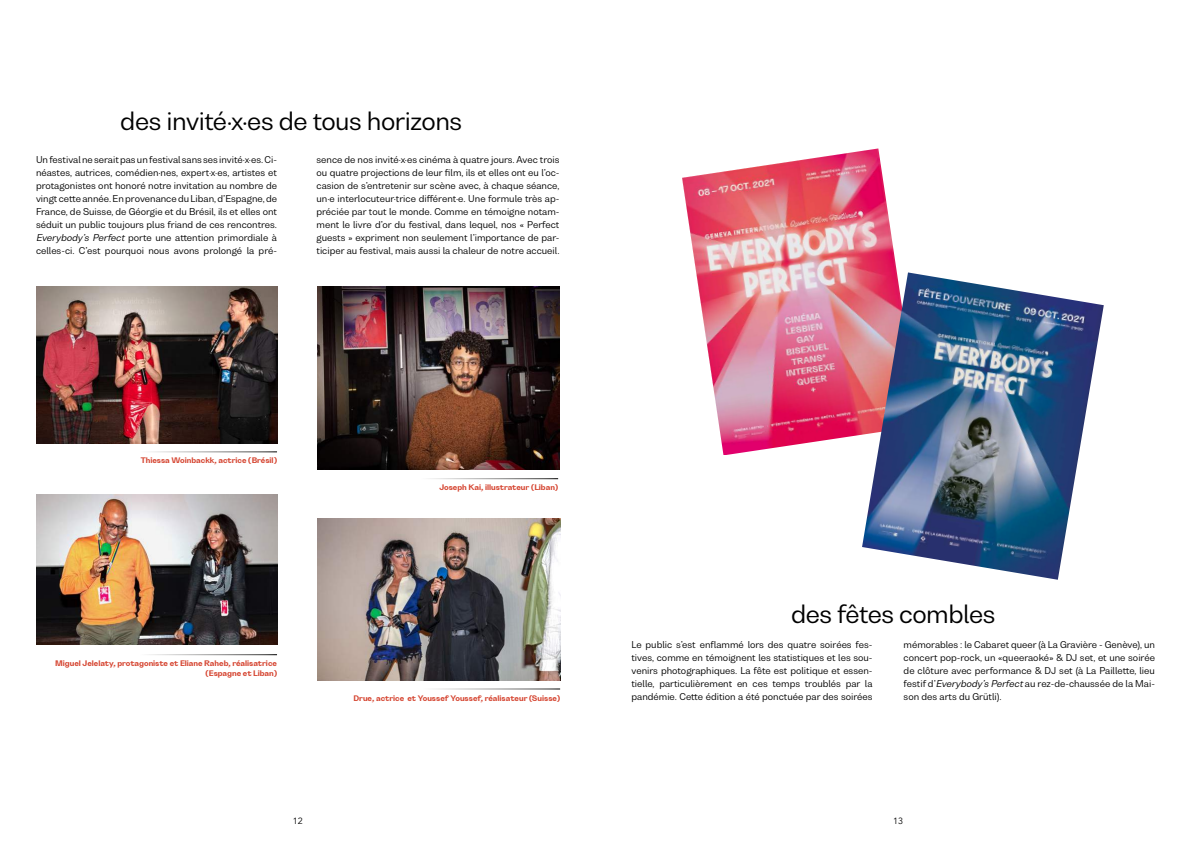
<style>
.page{position:relative;width:1191px;height:842px;background:#fff}
.page>*{position:absolute;margin:0;border:0;box-sizing:border-box;transform-origin:0 0}
.t1{font:24px "Bw Nista Grotesk";letter-spacing:-.02em;color:#000}
.t2{font:9px/13px "Bw Nista Grotesk";color:#000;text-align:justify}
.t3{font:9px "Avenir";color:#000}
.t4{font:700 8px/9.6px "Grotta";color:#d54430;text-align:right}
.s1{font-style:italic}
</style>
<div class="page">
<img style="left:36px;top:494px;width:241px;height:151px">
<img style="left:317px;top:286px;width:242px;height:183px">
<img style="left:36px;top:286px;width:241px;height:157px">
<img style="left:317px;top:519px;width:243px;height:162px">
<img style="left:682px;top:148px;width:215px;height:307px">
<img style="left:862px;top:272px;width:241px;height:308px">
<h1 class="t1" style="left:120px;top:105px;width:343px">des invité·x·es de tous horizons</h1>
<p class="t2" style="left:36px;top:153px;width:242px">Un festival ne serait pas un festival sans ses invité·x·es. Ci&shy;néastes, autrices, comédien·nes, expert·x·es, artistes et protagonistes ont honoré notre invitation au nombre de vingt cette année. En provenance du Liban, d’Espagne, de France, de Suisse, de Géorgie et du Brésil, ils et elles ont séduit un public toujours plus friand de ces rencontres.<br><span class="s1">Everybody’s Perfect</span> porte une attention primordiale à celles-ci. C’est pourquoi nous avons prolongé la pré-</p>
<p class="t2" style="left:316px;top:153px;width:244px">sence de nos invité·x·es cinéma à quatre jours. Avec trois ou quatre projections de leur film, ils et elles ont eu l’oc&shy;casion de s’entretenir sur scène avec, à chaque séance, un·e interlocuteur·trice différent·e. Une formule très ap&shy;préciée par tout le monde. Comme en témoigne notam&shy;ment le livre d’or du festival, dans lequel, nos « Perfect guests » expriment non seulement l’importance de par&shy;ticiper au festival, mais aussi la chaleur de notre accueil.</p>
<p class="t4" style="left:141px;top:456px;width:138px">Thiessa Woinbackk, actrice (Brésil)</p>
<p class="t4" style="left:55px;top:659px;width:223px">Miguel Jelelaty, protagoniste et Eliane Raheb, réalisatrice (Espagne et Liban)</p>
<p class="t4" style="left:439px;top:483px;width:120px">Joseph Kai, illustrateur (Liban)</p>
<p class="t4" style="left:353px;top:694px;width:208px">Drue, actrice et Youssef Youssef, réalisateur (Suisse)</p>
<h1 class="t1" style="left:791px;top:598px;width:206px">des fêtes combles</h1>
<p class="t2" style="left:631px;top:638px;width:242px">Le public s’est enflammé lors des quatre soirées fes&shy;tives, comme en témoignent les statistiques et les sou&shy;venirs photographiques. La fête est politique et essen&shy;tielle, particulièrement en ces temps troublés par la pandémie. Cette édition a été ponctuée par des soirées</p>
<p class="t2" style="left:903px;top:638px;width:253px">mémorables : le Cabaret queer (à La Gravière - Genève), un concert pop-rock, un «queeraoké» &amp; DJ set, et une soirée de clôture avec performance &amp; DJ set (à La Paillette, lieu festif d’<span class="s1">Everybody’s Perfect</span>au rez-de-chaussée de la Mai&shy;son des arts du Grütli).</p>
<p class="t3" style="left:293px;top:816px;width:12px">12</p>
<p class="t3" style="left:893px;top:816px;width:12px">13</p>
</div>
